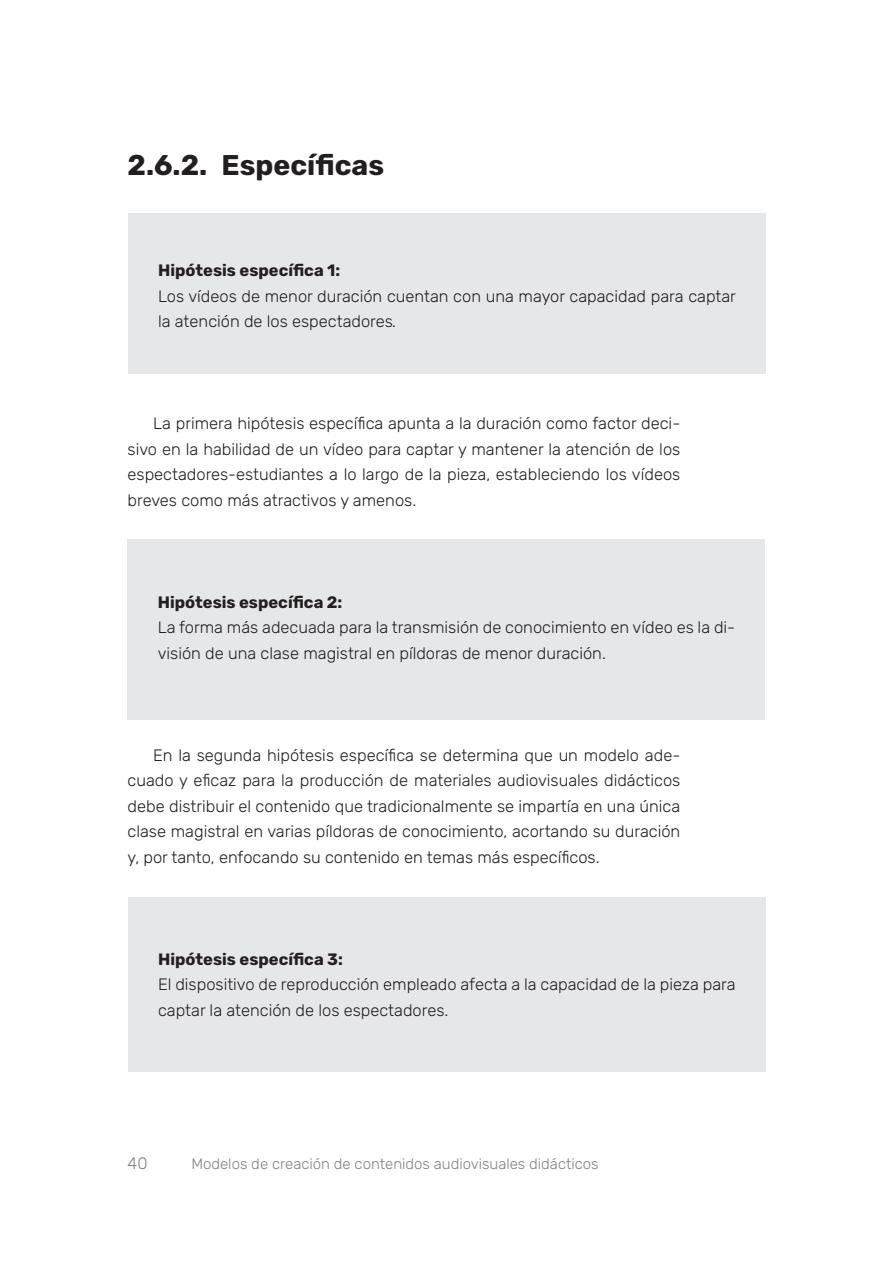
<style>
.page{position:relative;width:893px;height:1263px;background:#fff}
.page>*{position:absolute;margin:0;border:0;box-sizing:border-box;transform-origin:0 0}
.t1{font:700 28.5px "Rubik";color:#231f20}
.Body{font:300 16.5px/25.5px "Rubik";color:#231f20;text-align:justify}
.Body_1er_parrafo{font:300 16.5px/25.5px "Rubik";color:#231f20}
.Body_1er_parrafo-2{font:700 16.5px "Rubik";color:#231f20}
.t2{font:300 16.5px "Rubik";color:#808285}
.t3{font:300 15px "Rubik";color:#808285}
.s1{font-style:italic}
</style>
<div class="page">
<div style="left:128px;top:214px;width:637px;height:160px;background:#e6e7e9"></div>
<div style="left:128px;top:539px;width:637px;height:181px;background:#e6e7e9"></div>
<div style="left:128px;top:897px;width:637px;height:174px;background:#e6e7e9"></div>
<p class="t1" style="left:128px;top:150px;width:258px">2.6.2. Específicas</p>
<p class="Body_1er_parrafo-2" style="left:158px;top:261px;width:184px">Hipótesis específica 1:</p>
<p class="Body_1er_parrafo" style="left:158px;top:284px;width:579px">Los vídeos de menor duración cuentan con una mayor capacidad para captar la atención de los espectadores<span class="s1">.</span></p>
<p class="Body" style="left:128px;top:411px;width:554px;text-indent:26px">La primera hipótesis específica apunta a la duración como factor deci&shy;sivo en la habilidad de un vídeo para captar y mantener la atención de los espectadores-estudiantes a lo largo de la pieza, estableciendo los vídeos breves como más atractivos y amenos.</p>
<p class="Body_1er_parrafo-2" style="left:158px;top:593px;width:186px">Hipótesis específica 2:</p>
<p class="Body_1er_parrafo" style="left:158px;top:615px;width:579px">La forma más adecuada para la transmisión de conocimiento en vídeo es la di&shy;visión de una clase magistral en píldoras de menor duración.</p>
<p class="Body" style="left:128px;top:743px;width:554px;text-indent:26px">En la segunda hipótesis específica se determina que un modelo ade&shy;cuado y eficaz para la producción de materiales audiovisuales didácticos debe distribuir el contenido que tradicionalmente se impartía en una única clase magistral en varias píldoras de conocimiento, acortando su duración y, por tanto, enfocando su contenido en temas más específicos.</p>
<p class="Body_1er_parrafo-2" style="left:158px;top:950px;width:186px">Hipótesis específica 3:</p>
<p class="Body_1er_parrafo" style="left:158px;top:972px;width:579px">El dispositivo de reproducción empleado afecta a la capacidad de la pieza para captar la atención de los espectadores.</p>
<p class="t2" style="left:128px;top:1154px;width:21px">40</p>
<p class="t3" style="left:191px;top:1155px;width:409px">Modelos de creación de contenidos audiovisuales didácticos</p>
</div>
